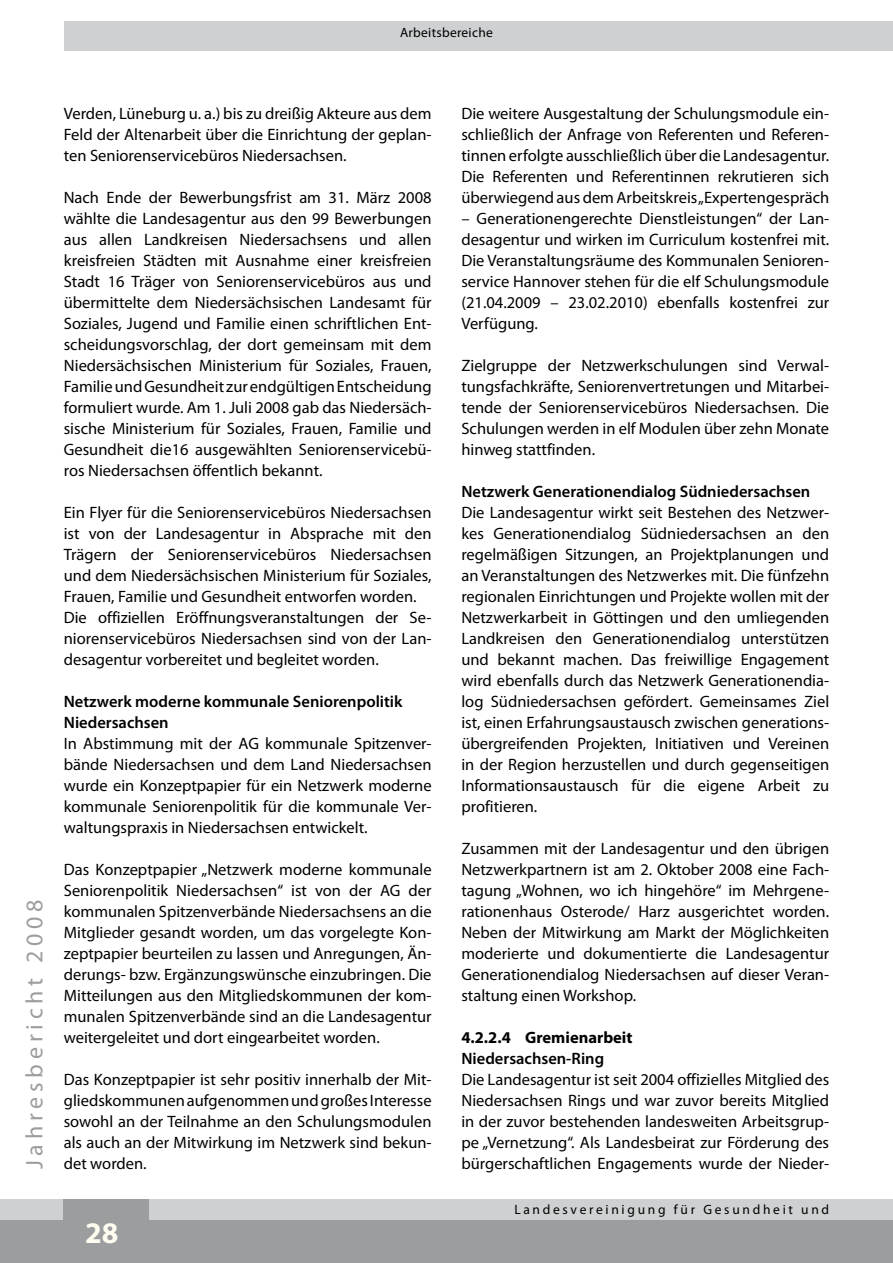
<style>
.page{position:relative;width:893px;height:1263px;background:#fff}
.page>*{position:absolute;margin:0;border:0;box-sizing:border-box;transform-origin:0 0}
.t1{font:700 30px "Myriad Pro";color:#fffdef}
.t2{font:24px "Myriad Pro";letter-spacing:.2em;color:#9c9d9f}
.t3{font:16.5px/21px "Myriad Pro";color:#000;text-align:justify}
.t4{font:600 16.5px/21px "Myriad Pro";color:#000}
.t5{font:700 16.5px "Myriad Pro";color:#000}
.t6{font:13.5px "Myriad Pro";letter-spacing:.2em;color:#000}
.t7{font:13.5px "Myriad Pro";letter-spacing:.02em;color:#000}
</style>
<div class="page">
<div style="left:0;top:1199px;width:893px;height:64px;background:#cfd0d1"></div>
<div style="left:0;top:1220px;width:893px;height:43px;background:#9c9d9f"></div>
<div style="left:64px;top:1199px;width:85px;height:64px;background:#9c9d9f"></div>
<div style="left:64px;top:21px;width:829px;height:30px;background:#cfd0d1"></div>
<p class="t7" style="left:400px;top:24px;width:94px">Arbeitsbereiche</p>
<h2 class="t2" style="left:20px;top:1169px;width:271px;rotate:-90deg">Jahresbericht 2008</h2>
<p class="t3" style="left:64px;top:102px;width:369px">Verden, Lüneburg u. a.) bis zu dreißig Akteure aus dem Feld der Altenarbeit über die Einrichtung der geplan&shy;ten Seniorenservicebüros Niedersachsen.</p>
<p class="t3" style="left:64px;top:186px;width:369px">Nach Ende der Bewerbungsfrist am 31. März 2008 wählte die Landesagentur aus den 99 Bewerbungen aus allen Landkreisen Niedersachsens und allen kreisfreien Städten mit Ausnahme einer kreisfreien Stadt 16 Träger von Seniorenservicebüros aus und übermittelte dem Niedersächsischen Landesamt für Soziales, Jugend und Familie einen schriftlichen Ent&shy;scheidungsvorschlag, der dort gemeinsam mit dem Niedersächsischen Ministerium für Soziales, Frauen, Familie und Gesundheit zur endgültigen Entscheidung formuliert wurde. Am 1. Juli 2008 gab das Niedersäch&shy;sische Ministerium für Soziales, Frauen, Familie und Gesundheit die16 ausgewählten Seniorenservicebü&shy;ros Niedersachsen öffentlich bekannt.</p>
<p class="t3" style="left:64px;top:502px;width:369px;text-align:left">Ein Flyer für die Seniorenservicebüros Niedersachsen ist von der Landesagentur in Absprache mit den Trägern der Seniorenservicebüros Niedersachsen und dem Niedersächsischen Ministerium für Soziales, Frauen, Familie und Gesundheit entworfen worden.<br>Die offiziellen Eröffnungsveranstaltungen der Se&shy;niorenservicebüros Niedersachsen sind von der Lan&shy;desagentur vorbereitet und begleitet worden.</p>
<p class="t4" style="left:64px;top:691px;width:340px">Netzwerk moderne kommunale Seniorenpolitik<br>Niedersachsen</p>
<p class="t3" style="left:64px;top:733px;width:369px">In Abstimmung mit der AG kommunale Spitzenver&shy;bände Niedersachsen und dem Land Niedersachsen wurde ein Konzeptpapier für ein Netzwerk moderne kommunale Seniorenpolitik für die kommunale Ver&shy;waltungspraxis in Niedersachsen entwickelt.</p>
<p class="t3" style="left:64px;top:859px;width:369px">Das Konzeptpapier „Netzwerk moderne kommunale Seniorenpolitik Niedersachsen“ ist von der AG der kommunalen Spitzenverbände Niedersachsens an die Mitglieder gesandt worden, um das vorgelegte Kon&shy;zeptpapier beurteilen zu lassen und Anregungen, Än&shy;derungs- bzw. Ergänzungswünsche einzubringen. Die Mitteilungen aus den Mitgliedskommunen der kom&shy;munalen Spitzenverbände sind an die Landesagentur weitergeleitet und dort eingearbeitet worden.</p>
<p class="t3" style="left:64px;top:1069px;width:369px">Das Konzeptpapier ist sehr positiv innerhalb der Mit&shy;gliedskommunen aufgenommen und großes Interesse sowohl an der Teilnahme an den Schulungsmodulen als auch an der Mitwirkung im Netzwerk sind bekun&shy;det worden.</p>
<h1 class="t1" style="left:85px;top:1213px;width:35px">28</h1>
<p class="t3" style="left:461px;top:102px;width:369px">Die weitere Ausgestaltung der Schulungsmodule ein&shy;schließlich der Anfrage von Referenten und Referen&shy;tinnen erfolgte ausschließlich über die Landesagentur.<br>Die Referenten und Referentinnen rekrutieren sich überwiegend aus dem Arbeitskreis „Expertengespräch</p>
<p class="t3" style="left:461px;top:207px;width:369px">– Generationengerechte Dienstleistungen“ der Lan&shy;desagentur und wirken im Curriculum kostenfrei mit.<br>Die Veranstaltungsräume des Kommunalen Senioren&shy;service Hannover stehen für die elf Schulungsmodule (21.04.2009 – 23.02.2010) ebenfalls kostenfrei zur Verfügung.</p>
<p class="t3" style="left:461px;top:354px;width:369px">Zielgruppe der Netzwerkschulungen sind Verwal&shy;tungsfachkräfte, Seniorenvertretungen und Mitarbei&shy;tende der Seniorenservicebüros Niedersachsen. Die Schulungen werden in elf Modulen über zehn Monate hinweg stattfinden.</p>
<p class="t4" style="left:461px;top:480px;width:351px">Netzwerk Generationendialog Südniedersachsen</p>
<p class="t3" style="left:461px;top:501px;width:369px">Die Landesagentur wirkt seit Bestehen des Netzwer&shy;kes Generationendialog Südniedersachsen an den regelmäßigen Sitzungen, an Projektplanungen und an Veranstaltungen des Netzwerkes mit. Die fünfzehn regionalen Einrichtungen und Projekte wollen mit der Netzwerkarbeit in Göttingen und den umliegenden Landkreisen den Generationendialog unterstützen und bekannt machen. Das freiwillige Engagement wird ebenfalls durch das Netzwerk Generationendia&shy;log Südniedersachsen gefördert. Gemeinsames Ziel ist, einen Erfahrungsaustausch zwischen generations&shy;übergreifenden Projekten, Initiativen und Vereinen in der Region herzustellen und durch gegenseitigen Informationsaustausch für die eigene Arbeit zu profitieren.</p>
<p class="t3" style="left:461px;top:837px;width:369px">Zusammen mit der Landesagentur und den übrigen Netzwerkpartnern ist am 2. Oktober 2008 eine Fach&shy;tagung „Wohnen, wo ich hingehöre“ im Mehrgene&shy;rationenhaus Osterode/ Harz ausgerichtet worden.<br>Neben der Mitwirkung am Markt der Möglichkeiten moderierte und dokumentierte die Landesagentur Generationendialog Niedersachsen auf dieser Veran&shy;staltung einen Workshop.</p>
<p class="t5" style="left:461px;top:1026px;width:173px">4.2.2.4 Gremienarbeit</p>
<p class="t4" style="left:461px;top:1047px;width:144px">Niedersachsen-Ring</p>
<p class="t3" style="left:461px;top:1068px;width:369px">Die Landesagentur ist seit 2004 offizielles Mitglied des Niedersachsen Rings und war zuvor bereits Mitglied in der zuvor bestehenden landesweiten Arbeitsgrup&shy;pe „Vernetzung“. Als Landesbeirat zur Förderung des bürgerschaftlichen Engagements wurde der Nieder-</p>
<p class="t6" style="left:514px;top:1201px;width:316px">Landesvereinigung für Gesundheit und</p>
</div>
